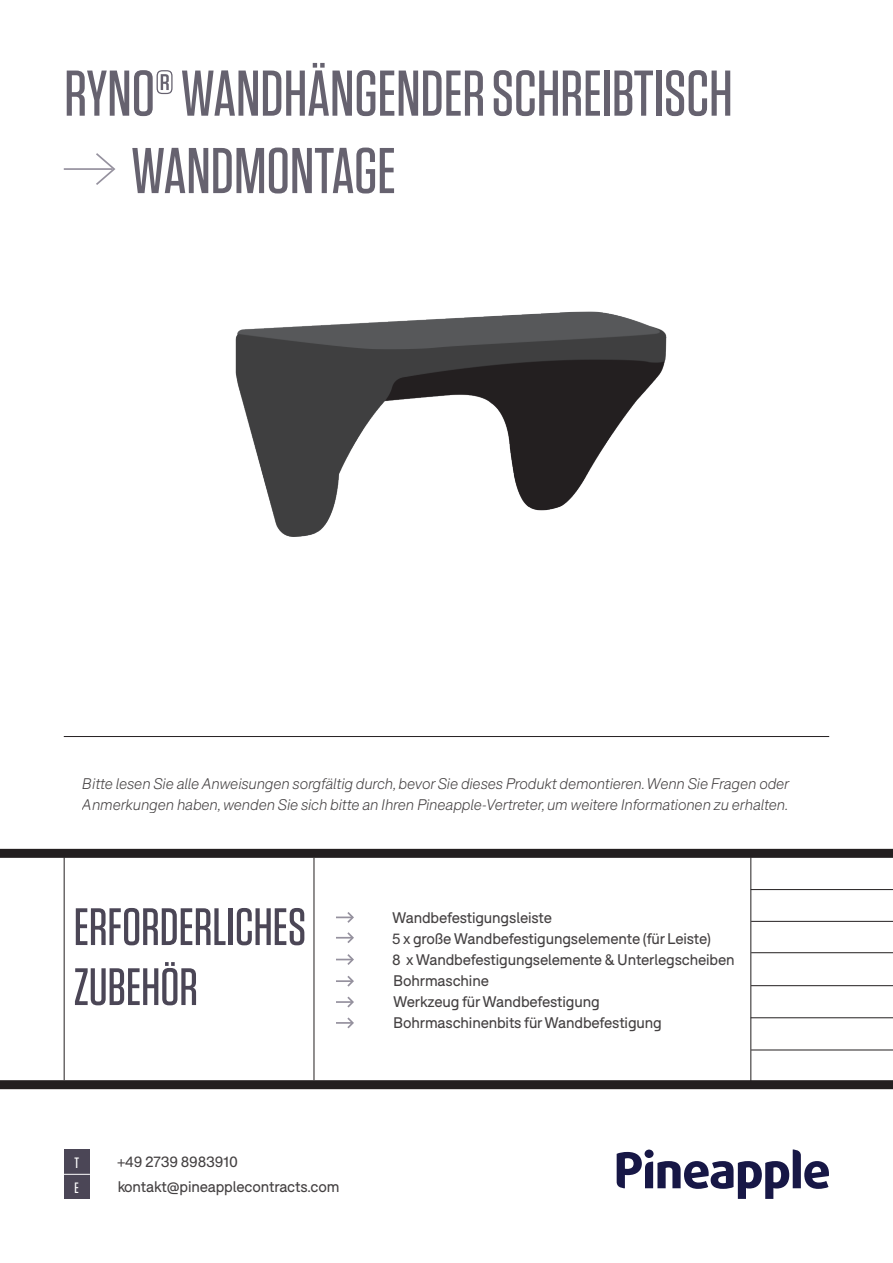
<style>
.page{position:relative;width:893px;height:1263px;background:#fff}
.page>*{position:absolute;margin:0;border:0;box-sizing:border-box;transform-origin:0 0}
.t1{font:500 64.5px/77.4px "Tungsten";color:#4b4656}
.t2{font:500 52.5px "Tungsten";color:#4b4656}
.t3{font:15px/21px "F37 Bolton";letter-spacing:-.01em;color:#231f20}
.t4{font:italic 300 15px/21px "F37 Bolton";letter-spacing:-.01em;color:#231f20}
.t5{font:500 15px "Tungsten";color:#fff}
</style>
<div class="page">
<hr style="left:314px;top:858px;width:1px;height:222px;background:#231f20">
<hr style="left:64px;top:857px;width:1px;height:223px;background:#231f20">
<svg style="left:617px;top:1149px;width:212px;height:50px"></svg>
<div style="left:645px;top:1149px;width:9px;height:9px;background:#171746;border-radius:50%"></div>
<div style="left:0;top:849px;width:893px;height:9px;background:#231f20"></div>
<div style="left:0;top:1080px;width:893px;height:9px;background:#231f20"></div>
<hr style="left:750px;top:857px;width:1px;height:224px;background:#231f20">
<hr style="left:64px;top:736px;width:765px;height:1px;background:#231f20">
<img style="left:235px;top:311px;width:432px;height:226px">
<hr style="left:64px;top:168px;width:49px;height:2px;background:#95919e">
<svg style="left:94px;top:153px;width:22px;height:32px"></svg>
<svg style="left:336px;top:954px;width:18px;height:11px"></svg>
<svg style="left:336px;top:912px;width:18px;height:31px"></svg>
<svg style="left:336px;top:976px;width:18px;height:11px"></svg>
<svg style="left:336px;top:996px;width:18px;height:12px"></svg>
<svg style="left:336px;top:1017px;width:18px;height:12px"></svg>
<div style="left:64px;top:1149px;width:26px;height:25px;background:#4b4656"></div>
<div style="left:64px;top:1174px;width:26px;height:25px;background:#4b4656"></div>
<svg style="left:64px;top:1174px;width:26px;height:1px"></svg>
<hr style="left:751px;top:889px;width:142px;height:1px;background:#231f20">
<hr style="left:751px;top:921px;width:142px;height:1px;background:#231f20">
<hr style="left:751px;top:952px;width:142px;height:1px;background:#231f20">
<hr style="left:751px;top:985px;width:142px;height:1px;background:#231f20">
<hr style="left:751px;top:1017px;width:142px;height:1px;background:#231f20">
<hr style="left:751px;top:1049px;width:142px;height:1px;background:#231f20">
<h1 class="t1" style="left:131px;top:55px;width:604px;text-indent:-66px">RYNO® WANDHÄNGENDER SCHREIBTISCH<br>WANDMONTAGE</h1>
<p class="t4" style="left:82px;top:773px;width:708px">Bitte lesen Sie alle Anweisungen sorgfältig durch, bevor Sie dieses Produkt demontieren. Wenn Sie Fragen oder<br>Anmerkungen haben, wenden Sie sich bitte an Ihren Pineapple-Vertreter, um weitere Informationen zu erhalten.</p>
<p class="t2" style="left:74px;top:899px;width:234px">ERFORDERLICHES</p>
<p class="t2" style="left:74px;top:959px;width:126px">ZUBEHÖR</p>
<p class="t5" style="left:74px;top:1155px;width:6px">T</p>
<p class="t3" style="left:117px;top:1151px;width:122px">+49 2739 8983910</p>
<p class="t5" style="left:74px;top:1180px;width:6px">E</p>
<p class="t3" style="left:117px;top:1177px;width:224px">kontakt@pineapplecontracts.com</p>
<p class="t3" style="left:392px;top:908px;width:344px">Wandbefestigungsleiste<br>5 x große Wandbefestigungselemente (für Leiste)<br>8 x Wandbefestigungselemente &amp; Unterlegscheiben Bohrmaschine<br>Werkzeug für Wandbefestigung<br>Bohrmaschinenbits für Wandbefestigung</p>
</div>
